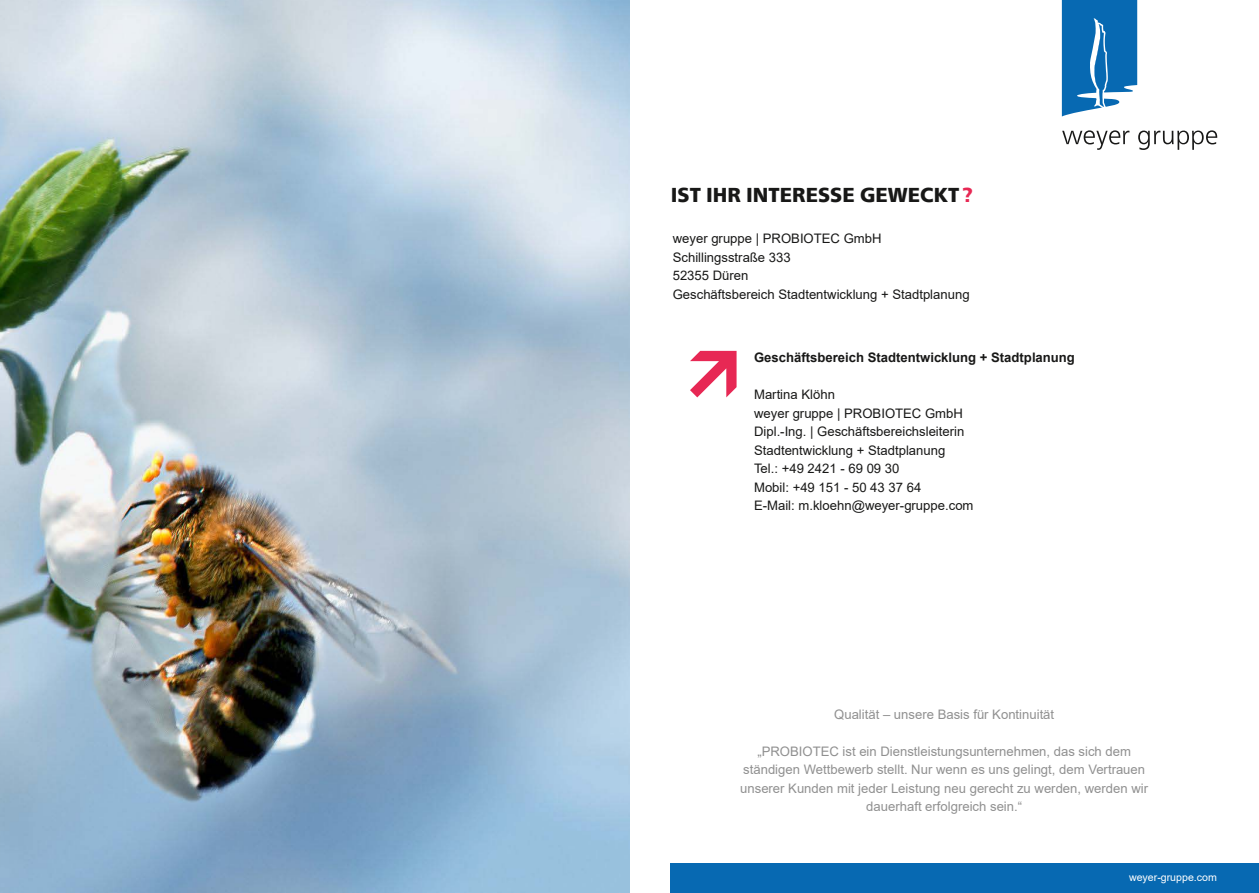
<style>
.page{position:relative;width:1259px;height:893px;background:#fff}
.page>*{position:absolute;margin:0;border:0;box-sizing:border-box;transform-origin:0 0}
.t1{font:800 21px "Front Page Baltic";color:#181817}
.t2{font:13.05px/18.5px "Arial";color:#181817}
.t3{font:13.05px/18.5px "Arial";color:#909090;text-align:center}
.t4{font:700 13.05px "Arial";color:#181817}
.t5{font:10.5px "Arial";color:#fff}
.s1{color:#e72854}
</style>
<div class="page">
<svg style="left:690px;top:351px;width:46px;height:46px"></svg>
<svg style="left:1062px;top:130px;width:67px;height:20px"></svg>
<svg style="left:1138px;top:130px;width:79px;height:20px"></svg>
<svg style="left:1062px;top:1px;width:75px;height:115px"></svg>
<div style="left:671px;top:864px;width:588px;height:29px;background:#0769b2"></div>
<hr style="left:1062px;top:0;width:75px;height:1px;background:#0769b2">
<img style="left:0;top:0;width:629px;height:893px">
<h1 class="t1" style="left:671px;top:183px;width:303px">IST IHR INTERESSE GEWECKT <span class="s1">?</span></h1>
<p class="t2" style="left:673px;top:229px;width:298px">weyer gruppe | PROBIOTEC GmbH<br>Schillingsstraße 333<br>52355 Düren<br>Geschäftsbereich Stadtentwicklung + Stadtplanung</p>
<p class="t4" style="left:754px;top:348px;width:322px">Geschäftsbereich Stadtentwicklung + Stadtplanung</p>
<p class="t2" style="left:754px;top:385px;width:221px">Martina Klöhn<br>weyer gruppe | PROBIOTEC GmbH<br>Dipl.-Ing. | Geschäftsbereichsleiterin<br>Stadtentwicklung + Stadtplanung<br>Tel.: +49 2421 - 69 09 30<br>Mobil: +49 151 - 50 43 37 64<br>E-Mail: m.kloehn@weyer-gruppe.com</p>
<p class="t3" style="left:834px;top:705px;width:221px">Qualität – unsere Basis für Kontinuität</p>
<p class="t3" style="left:740px;top:742px;width:409px">„PROBIOTEC ist ein Dienstleistungsunternehmen, das sich dem ständigen Wettbewerb stellt. Nur wenn es uns gelingt, dem Vertrauen unserer Kunden mit jeder Leistung neu gerecht zu werden, werden wir dauerhaft erfolgreich sein.“</p>
<p class="t5" style="left:1129px;top:870px;width:89px">weyer-gruppe.com</p>
</div>
